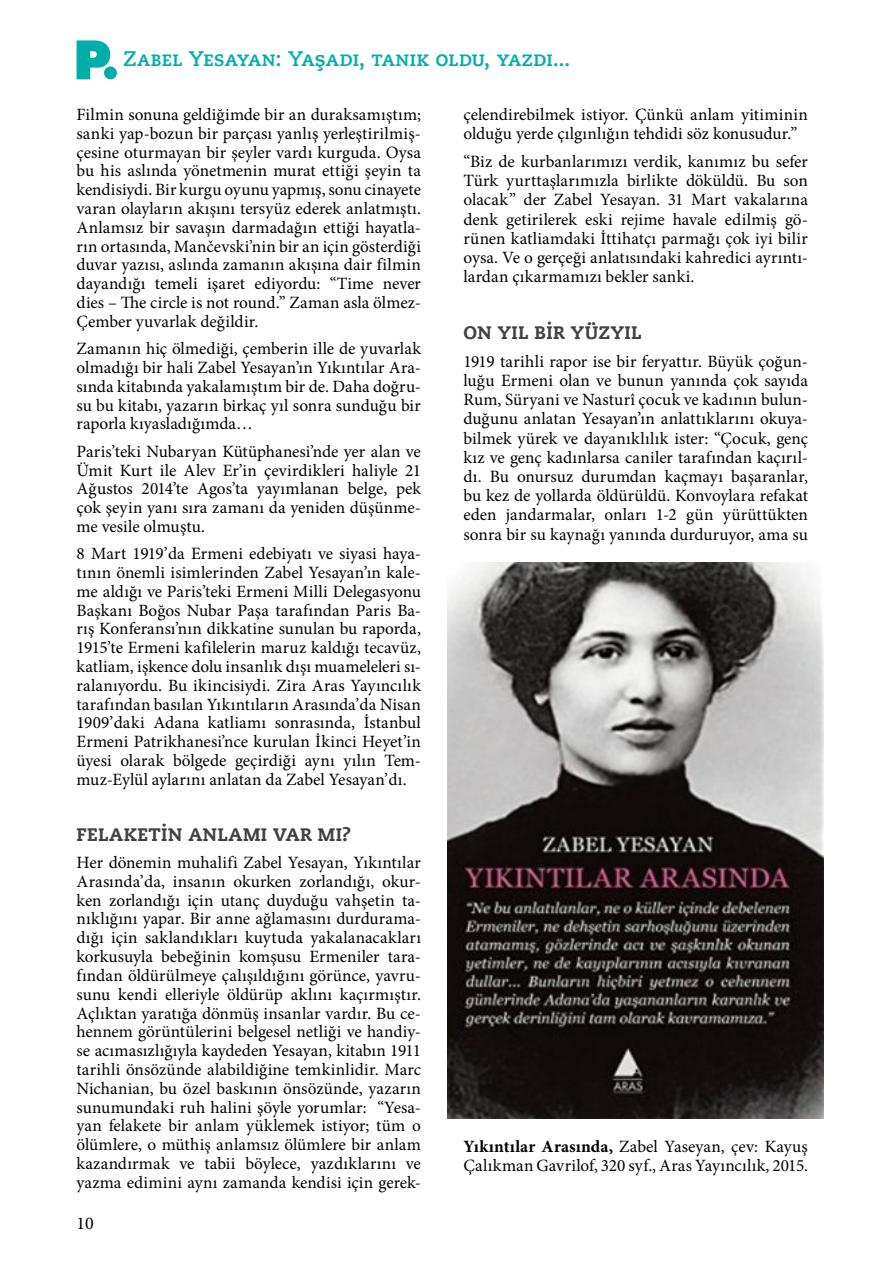
<style>
.page{position:relative;width:893px;height:1263px;background:#fff}
.page>*{position:absolute;margin:0;border:0;box-sizing:border-box;transform-origin:0 0}
.t1{font:300 21px "Caecilia LT Std";letter-spacing:-.005em;color:#00afaa}
.t2{font:700 18px "Caecilia LT Std Roman";letter-spacing:.025em;color:#414042}
.t3{font:18px "Minion Pro";color:#000}
.t4{font:17.25px/18.8px "Minion Pro";letter-spacing:.005em;color:#000;text-align:justify}
.s1{font-weight:700}
</style>
<div class="page">
<svg style="left:77px;top:40px;width:33px;height:39px"></svg>
<div style="left:104px;top:66px;width:13px;height:13px;background:#00afaa;border-radius:50%"></div>
<img style="left:448px;top:563px;width:376px;height:555px">
<p class="t1" style="left:123px;top:46px;width:449px">Zabel Yesayan: Yaşadı, tanık oldu, yazdı...</p>
<p class="t4" style="left:77px;top:105px;width:346px">Filmin sonuna geldiğimde bir an duraksamıştım; sanki yap-bozun bir parçası yanlış yerleştirilmiş&shy;çesine oturmayan bir şeyler vardı kurguda. Oysa bu his aslında yönetmenin murat ettiği şeyin ta kendisiydi. Bir kurgu oyunu yapmış, sonu cinayete varan olayların akışını tersyüz ederek anlatmıştı.<br>Anlamsız bir savaşın darmadağın ettiği hayatla&shy;rın ortasında, Mančevski’nin bir an için gösterdiği duvar yazısı, aslında zamanın akışına dair filmin dayandığı temeli işaret ediyordu: “Time never dies – The circle is not round.” Zaman asla ölmez-Çember yuvarlak değildir.</p>
<p class="t4" style="left:77px;top:339px;width:346px">Zamanın hiç ölmediği, çemberin ille de yuvarlak olmadığı bir hali Zabel Yesayan’ın Yıkıntılar Ara&shy;sında kitabında yakalamıştım bir de. Daha doğru&shy;su bu kitabı, yazarın birkaç yıl sonra sunduğu bir raporla kıyasladığımda…</p>
<p class="t4" style="left:77px;top:442px;width:346px">Paris’teki Nubaryan Kütüphanesi’nde yer alan ve Ümit Kurt ile Alev Er’in çevirdikleri haliyle 21<br>Ağustos 2014’te Agos’ta yayımlanan belge, pek çok şeyin yanı sıra zamanı da yeniden düşünme&shy;me vesile olmuştu.</p>
<p class="t4" style="left:77px;top:544px;width:346px">8 Mart 1919’da Ermeni edebiyatı ve siyasi haya&shy;tının önemli isimlerinden Zabel Yesayan’ın kale&shy;me aldığı ve Paris’teki Ermeni Milli Delegasyonu Başkanı Boğos Nubar Paşa tarafından Paris Ba&shy;rış Konferansı’nın dikkatine sunulan bu raporda, 1915’te Ermeni kafilelerin maruz kaldığı tecavüz, katliam, işkence dolu insanlık dışı muameleleri sı&shy;ralanıyordu. Bu ikincisiydi. Zira Aras Yayıncılık tarafından basılan Yıkıntıların Arasında’da Nisan 1909’daki Adana katliamı sonrasında, İstanbul Ermeni Patrikhanesi’nce kurulan İkinci Heyet’in üyesi olarak bölgede geçirdiği aynı yılın Tem&shy;muz-Eylül aylarını anlatan da Zabel Yesayan’dı.</p>
<p class="t2" style="left:77px;top:823px;width:276px">FELAKETİN ANLAMI VAR MI?</p>
<p class="t4" style="left:77px;top:853px;width:346px">Her dönemin muhalifi Zabel Yesayan, Yıkıntılar Arasında’da, insanın okurken zorlandığı, okur&shy;ken zorlandığı için utanç duyduğu vahşetin ta&shy;nıklığını yapar. Bir anne ağlamasını durdurama&shy;dığı için saklandıkları kuytuda yakalanacakları korkusuyla bebeğinin komşusu Ermeniler tara&shy;fından öldürülmeye çalışıldığını görünce, yavru&shy;sunu kendi elleriyle öldürüp aklını kaçırmıştır.<br>Açlıktan yaratığa dönmüş insanlar vardır. Bu ce&shy;hennem görüntülerini belgesel netliği ve handiy&shy;se acımasızlığıyla kaydeden Yesayan, kitabın 1911 tarihli önsözünde alabildiğine temkinlidir. Marc Nichanian, bu özel baskının önsözünde, yazarın sunumundaki ruh halini şöyle yorumlar: “Yesa&shy;yan felakete bir anlam yüklemek istiyor; tüm o ölümlere, o müthiş anlamsız ölümlere bir anlam kazandırmak ve tabii böylece, yazdıklarını ve yazma edimini aynı zamanda kendisi için gerek-</p>
<p class="t3" style="left:77px;top:1211px;width:19px">10</p>
<p class="t4" style="left:463px;top:105px;width:346px;line-height:19.2px">çelendirebilmek istiyor. Çünkü anlam yitiminin olduğu yerde çılgınlığın tehdidi söz konusudur.”</p>
<p class="t4" style="left:463px;top:152px;width:346px;line-height:19.2px">“Biz de kurbanlarımızı verdik, kanımız bu sefer Türk yurttaşlarımızla birlikte döküldü. Bu son olacak” der Zabel Yesayan. 31 Mart vakalarına denk getirilerek eski rejime havale edilmiş gö&shy;rünen katliamdaki İttihatçı parmağı çok iyi bilir oysa. Ve o gerçeği anlatısındaki kahredici ayrıntı&shy;lardan çıkarmamızı bekler sanki.</p>
<p class="t2" style="left:463px;top:321px;width:180px">ON YIL BİR YÜZYIL</p>
<p class="t4" style="left:463px;top:352px;width:346px;line-height:19.2px">1919 tarihli rapor ise bir feryattır. Büyük çoğun&shy;luğu Ermeni olan ve bunun yanında çok sayıda Rum, Süryani ve Nasturî çocuk ve kadının bulun&shy;duğunu anlatan Yesayan’ın anlattıklarını okuya&shy;bilmek yürek ve dayanıklılık ister: “Çocuk, genç kız ve genç kadınlarsa caniler tarafından kaçırıl&shy;dı. Bu onursuz durumdan kaçmayı başaranlar, bu kez de yollarda öldürüldü. Konvoylara refakat eden jandarmalar, onları 1-2 gün yürüttükten sonra bir su kaynağı yanında durduruyor, ama su</p>
<p class="t4" style="left:463px;top:1137px;width:346px"><span class="s1">Yıkıntılar Arasında,</span> Zabel Yaseyan, çev: Kayuş<br>Çalıkman Gavrilof, 320 syf., Aras Yayıncılık, 2015.</p>
</div>
